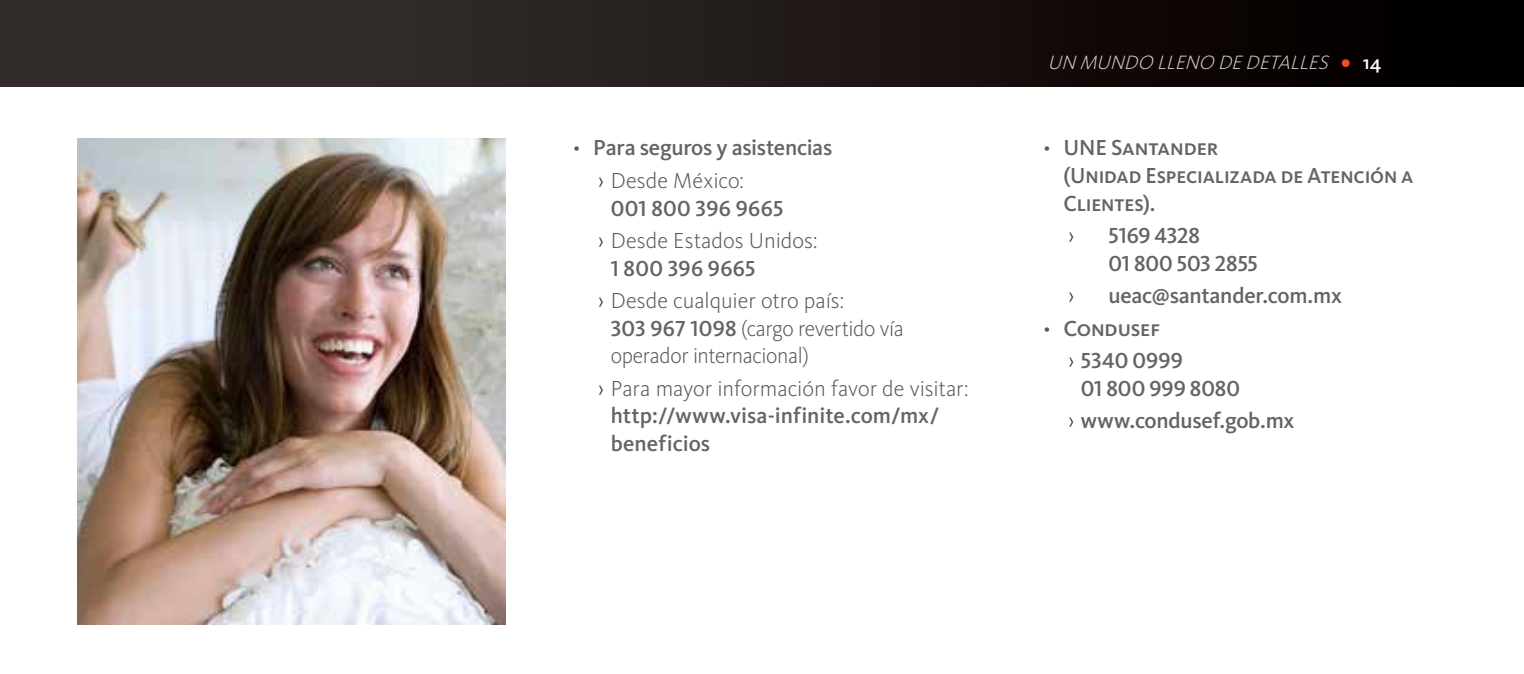
<style>
.page{position:relative;width:1524px;height:674px;background:#fff}
.page>*{position:absolute;margin:0;border:0;box-sizing:border-box;transform-origin:0 0}
.t1{font:500 22.5px/27.5px "Kievit OT";letter-spacing:-.005em;color:#636466}
.t2{font:300 22.5px/32.5px "Kievit OT";letter-spacing:-.01em;color:#58595b}
.t3{font:300 condensed 22.5px "Frutiger";color:#373231}
.t4{font:italic 300 20px "Kievit OT";color:#cbc9c8}
.s1{font-weight:300;color:#58595b}
.s2{font-family:"Frutiger";font-weight:300;font-stretch:condensed;color:#373231}
.s3{font-weight:500;color:#636466}
.s4{font-family:"Frutiger";font-stretch:condensed;color:#373231}
.s5{font-family:"Frutiger";font-weight:400;font-size:22.5px;color:#f04e23}
.s6{font-weight:500;font-style:normal;color:#fff}
</style>
<div class="page">
<div style="left:0;top:0;width:1524px;height:87px;background:linear-gradient(to right,#3b3533,#020000)"></div>
<img style="left:78px;top:138px;width:428px;height:486px">
<p class="t1" style="left:598px;top:131px;width:236px;line-height:32.5px;text-indent:-25px"><span class="s1">•</span> Para seguros y asistencias <span class="s2">›</span> <span class="s1">Desde México:</span></p>
<p class="t2" style="left:598px;top:191px;width:221px;text-indent:13px"><span class="s3">001 800 396 9665<br></span><span class="s4">›</span> Desde Estados Unidos:</p>
<p class="t2" style="left:598px;top:251px;width:247px;text-indent:13px"><span class="s3">1 800 396 9665<br></span><span class="s4">›</span> Desde cualquier otro país:</p>
<p class="t2" style="left:611px;top:314px;width:294px;line-height:27.5px"><span class="s3">303 967 1098</span> (cargo revertido vía operador internacional)</p>
<p class="t1" style="left:611px;top:374px;width:359px;text-indent:-13px"><span class="s2">›</span> <span class="s1">Para mayor información favor de visitar: </span>http://www.visa-infinite.com/mx/ beneficios</p>
<p class="t4" style="left:1047px;top:50px;width:335px">UN MUNDO LLENO DEDETALLES <span class="s5">•</span> <span class="s6">1 4</span></p>
<p class="t1" style="left:1063px;top:134px;width:352px;text-indent:-20px"><span class="s1">•</span> UNE Santander<br>(Unidad Especializada de Atención a<br>Clientes).</p>
<p class="t3" style="left:1068px;top:222px;width:7px">›</p>
<p class="t1" style="left:1108px;top:221px;width:151px">5169 4328<br>01 800 503 2855</p>
<p class="t3" style="left:1068px;top:282px;width:7px">›</p>
<p class="t1" style="left:1108px;top:281px;width:235px">ueac@santander.com.mx</p>
<p class="t1" style="left:1068px;top:311px;width:116px;line-height:32.5px;text-indent:-25px"><span class="s1">•</span> Condusef<br><span class="s2">›</span> 5340 0999</p>
<p class="t1" style="left:1068px;top:371px;width:228px;line-height:32.5px;text-indent:13px">01 800 999 8080<br><span class="s2">›</span> www.condusef.gob.mx</p>
</div>
